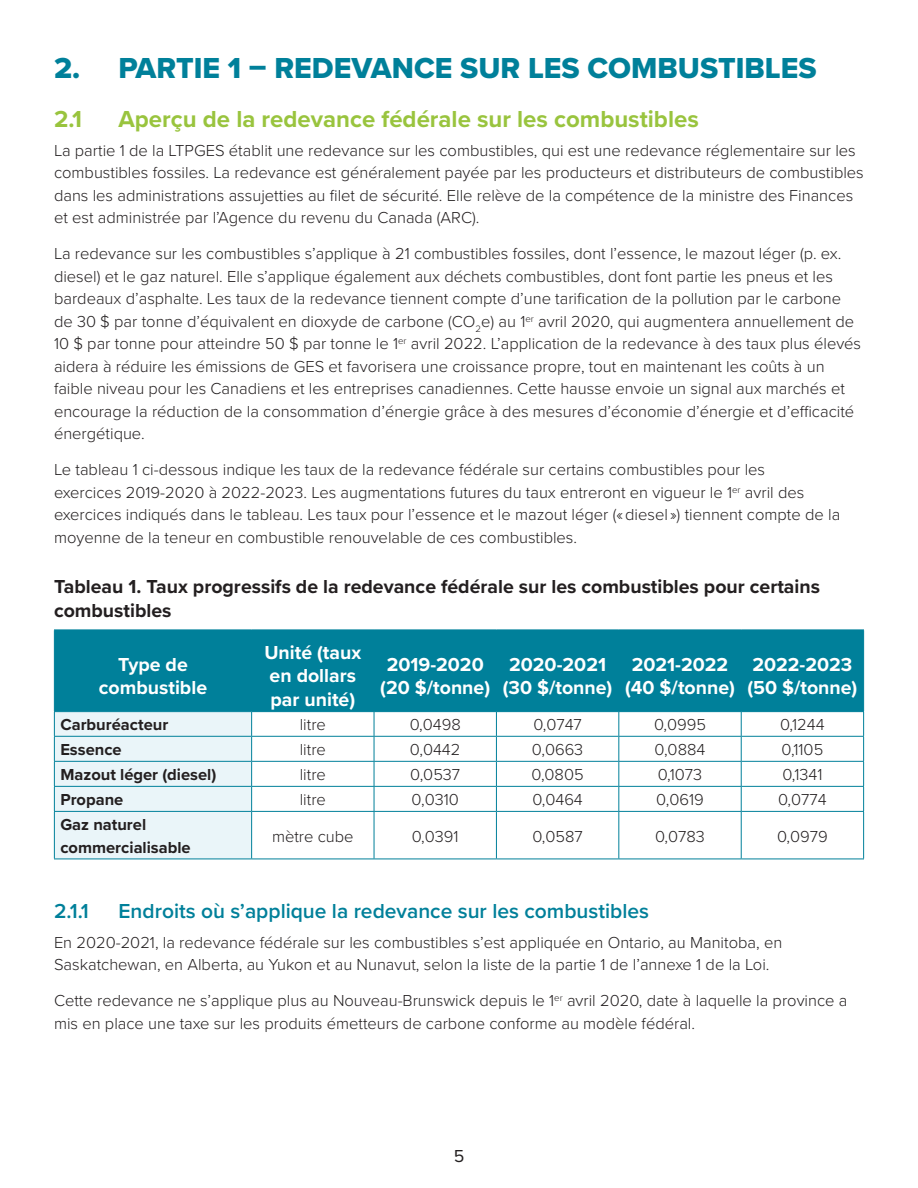
<style>
.page{position:relative;width:918px;height:1188px;background:#fff}
.page>*{position:absolute;margin:0;border:0;box-sizing:border-box;transform-origin:0 0}
.t1{font:30px "Proxima Nova Extrabld";color:#00809a}
.t2{font:700 24px "Proxima Nova";color:#99c43e}
.t3{font:600 21px "Proxima Nova";color:#00809a}
.Table_Header_Row{font:700 19.5px/23.4px "Proxima Nova";color:#fff;text-align:center}
.Table_Heading{font:700 19.5px/23.4px "Proxima Nova";color:#231f20}
.t4{font:18px "Proxima Nova";color:#231f20}
.Body_Text{font:300 16.5px/22.5px "Proxima Nova";color:#231f20}
.Body_Text-2{font:700 16.5px/22.5px "Proxima Nova";color:#231f20}
</style>
<div class="page">
<div style="left:55px;top:631px;width:808px;height:80px;background:#00809a"></div>
<hr style="left:54px;top:630px;width:198px;height:1px;background:#00809a">
<hr style="left:54px;top:630px;width:1px;height:81px;background:#00809a">
<hr style="left:252px;top:630px;width:122px;height:1px;background:#00809a">
<hr style="left:251px;top:630px;width:1px;height:81px;background:#00809a">
<hr style="left:374px;top:630px;width:122px;height:1px;background:#00809a">
<hr style="left:374px;top:630px;width:1px;height:81px;background:#00809a">
<hr style="left:496px;top:630px;width:123px;height:1px;background:#00809a">
<hr style="left:496px;top:630px;width:1px;height:81px;background:#00809a">
<hr style="left:619px;top:630px;width:122px;height:1px;background:#00809a">
<hr style="left:618px;top:630px;width:1px;height:81px;background:#00809a">
<hr style="left:741px;top:630px;width:123px;height:1px;background:#00809a">
<hr style="left:741px;top:630px;width:1px;height:81px;background:#00809a">
<hr style="left:863px;top:630px;width:1px;height:81px;background:#00809a">
<hr style="left:54px;top:711px;width:198px;height:1px;background:#00809a">
<hr style="left:252px;top:711px;width:122px;height:1px;background:#00809a">
<hr style="left:374px;top:711px;width:122px;height:1px;background:#00809a">
<hr style="left:496px;top:711px;width:123px;height:1px;background:#00809a">
<hr style="left:619px;top:711px;width:122px;height:1px;background:#00809a">
<hr style="left:741px;top:711px;width:123px;height:1px;background:#00809a">
<hr style="left:252px;top:736px;width:122px;height:1px;background:#00809a">
<hr style="left:374px;top:736px;width:122px;height:1px;background:#00809a">
<hr style="left:496px;top:736px;width:123px;height:1px;background:#00809a">
<hr style="left:619px;top:736px;width:122px;height:1px;background:#00809a">
<hr style="left:741px;top:736px;width:123px;height:1px;background:#00809a">
<hr style="left:252px;top:761px;width:122px;height:1px;background:#00809a">
<hr style="left:374px;top:761px;width:122px;height:1px;background:#00809a">
<hr style="left:496px;top:761px;width:123px;height:1px;background:#00809a">
<hr style="left:619px;top:761px;width:122px;height:1px;background:#00809a">
<hr style="left:741px;top:761px;width:123px;height:1px;background:#00809a">
<hr style="left:252px;top:786px;width:122px;height:1px;background:#00809a">
<hr style="left:374px;top:786px;width:122px;height:1px;background:#00809a">
<svg style="left:374px;top:712px;width:1px;height:99px"></svg>
<hr style="left:496px;top:786px;width:123px;height:1px;background:#00809a">
<svg style="left:496px;top:712px;width:1px;height:99px"></svg>
<hr style="left:619px;top:786px;width:122px;height:1px;background:#00809a">
<svg style="left:618px;top:712px;width:1px;height:99px"></svg>
<hr style="left:741px;top:786px;width:123px;height:1px;background:#00809a">
<svg style="left:741px;top:712px;width:1px;height:99px"></svg>
<svg style="left:863px;top:712px;width:1px;height:99px"></svg>
<hr style="left:252px;top:811px;width:122px;height:1px;background:#00809a">
<hr style="left:374px;top:811px;width:122px;height:1px;background:#00809a">
<hr style="left:374px;top:812px;width:1px;height:47px;background:#00809a">
<hr style="left:496px;top:811px;width:123px;height:1px;background:#00809a">
<hr style="left:496px;top:812px;width:1px;height:47px;background:#00809a">
<hr style="left:619px;top:811px;width:122px;height:1px;background:#00809a">
<hr style="left:618px;top:812px;width:1px;height:47px;background:#00809a">
<hr style="left:741px;top:811px;width:123px;height:1px;background:#00809a">
<hr style="left:741px;top:812px;width:1px;height:47px;background:#00809a">
<hr style="left:863px;top:812px;width:1px;height:47px;background:#00809a">
<hr style="left:54px;top:859px;width:198px;height:1px;background:#00809a">
<hr style="left:252px;top:859px;width:122px;height:1px;background:#00809a">
<hr style="left:374px;top:859px;width:122px;height:1px;background:#00809a">
<hr style="left:496px;top:859px;width:123px;height:1px;background:#00809a">
<hr style="left:619px;top:859px;width:122px;height:1px;background:#00809a">
<hr style="left:741px;top:859px;width:123px;height:1px;background:#00809a">
<svg style="left:54px;top:712px;width:198px;height:147px"></svg>
<hr style="left:251px;top:812px;width:1px;height:47px;background:#00809a">
<p class="t1" style="left:54px;top:45px;width:764px">2. PARTIE 1 – REDEVANCE SUR LES COMBUSTIBLES</p>
<p class="t2" style="left:54px;top:101px;width:30px">2.1</p>
<p class="t2" style="left:118px;top:101px;width:582px">Aperçu de la redevance fédérale sur les combustibles</p>
<p class="Body_Text" style="left:54px;top:138px;width:811px">La partie 1 de la LTPGES établit une redevance sur les combustibles, qui est une redevance réglementaire sur les combustibles fossiles. La redevance est généralement payée par les producteurs et distributeurs de combustibles dans les administrations assujetties au filet de sécurité. Elle relève de la compétence de la ministre des Finances et est administrée par l’Agence du revenu du Canada (ARC).</p>
<p class="Body_Text" style="left:54px;top:242px;width:809px">La redevance sur les combustibles s’applique à 21 combustibles fossiles, dont l’essence, le mazout léger (p. ex. diesel) et le gaz naturel. Elle s’applique également aux déchets combustibles, dont font partie les pneus et les bardeaux d’asphalte. Les taux de la redevance tiennent compte d’une tarification de la pollution par le carbone de 30 $ par tonne d’équivalent en dioxyde de carbone (CO<sub>2</sub>e) au 1<sup>er</sup> avril 2020, qui augmentera annuellement de 10 $ par tonne pour atteindre 50 $ par tonne le 1<sup>er</sup> avril 2022. L’application de la redevance à des taux plus élevés aidera à réduire les émissions de GES et favorisera une croissance propre, tout en maintenant les coûts à un faible niveau pour les Canadiens et les entreprises canadiennes. Cette hausse envoie un signal aux marchés et encourage la réduction de la consommation d’énergie grâce à des mesures d’économie d’énergie et d’efficacité énergétique.</p>
<p class="Body_Text" style="left:54px;top:458px;width:788px">Le tableau 1 ci-dessous indique les taux de la redevance fédérale sur certains combustibles pour les<br>exercices 2019-2020 à 2022-2023. Les augmentations futures du taux entreront en vigueur le 1<sup>er</sup> avril des exercices indiqués dans le tableau. Les taux pour l’essence et le mazout léger (« diesel ») tiennent compte de la moyenne de la teneur en combustible renouvelable de ces combustibles.</p>
<p class="Table_Heading" style="left:54px;top:575px;width:768px">Tableau 1. Taux progressifs de la redevance fédérale sur les combustibles pour certains combustibles</p>
<p class="Table_Header_Row" style="left:99px;top:652px;width:110px">Type de combustible</p>
<p class="Table_Header_Row" style="left:264px;top:640px;width:98px;text-align:left">Unité (taux en dollars par unité)</p>
<p class="Table_Header_Row" style="left:387px;top:652px;width:99px">2019-2020</p>
<p class="Table_Header_Row" style="left:380px;top:675px;width:111px">(20 $/tonne)</p>
<p class="Table_Header_Row" style="left:509px;top:652px;width:98px">2020-2021</p>
<p class="Table_Header_Row" style="left:503px;top:675px;width:111px">(30 $/tonne)</p>
<p class="Table_Header_Row" style="left:625px;top:652px;width:111px">2021-2022 (40 $/tonne)</p>
<p class="Table_Header_Row" style="left:747px;top:652px;width:112px;text-align:left">2022-2023 (50 $/tonne)</p>
<p class="Body_Text-2" style="left:60px;top:713px;width:109px">Carburéacteur</p>
<p class="Body_Text" style="left:300px;top:713px;width:28px">litre</p>
<p class="Body_Text" style="left:410px;top:713px;width:53px">0,0498</p>
<p class="Body_Text" style="left:533px;top:713px;width:50px">0,0747</p>
<p class="Body_Text" style="left:654px;top:713px;width:53px">0,0995</p>
<p class="Body_Text" style="left:780px;top:713px;width:46px">0,1244</p>
<p class="Body_Text-2" style="left:60px;top:738px;width:63px">Essence</p>
<p class="Body_Text" style="left:300px;top:738px;width:28px">litre</p>
<p class="Body_Text" style="left:410px;top:738px;width:52px">0,0442</p>
<p class="Body_Text" style="left:532px;top:738px;width:53px">0,0663</p>
<p class="Body_Text" style="left:655px;top:738px;width:52px">0,0884</p>
<p class="Body_Text" style="left:782px;top:738px;width:43px">0,1105</p>
<p class="Body_Text-2" style="left:60px;top:763px;width:157px">Mazout léger (diesel)</p>
<p class="Body_Text" style="left:300px;top:763px;width:28px">litre</p>
<p class="Body_Text" style="left:410px;top:763px;width:51px">0,0537</p>
<p class="Body_Text" style="left:532px;top:763px;width:54px">0,0805</p>
<p class="Body_Text" style="left:658px;top:763px;width:46px">0,1073</p>
<p class="Body_Text" style="left:782px;top:763px;width:41px">0,1341</p>
<p class="Body_Text-2" style="left:60px;top:788px;width:64px">Propane</p>
<p class="Body_Text" style="left:300px;top:788px;width:28px">litre</p>
<p class="Body_Text" style="left:412px;top:788px;width:49px">0,0310</p>
<p class="Body_Text" style="left:532px;top:788px;width:52px">0,0464</p>
<p class="Body_Text" style="left:656px;top:788px;width:49px">0,0619</p>
<p class="Body_Text" style="left:778px;top:788px;width:50px">0,0774</p>
<p class="Body_Text-2" style="left:60px;top:813px;width:132px">Gaz naturel commercialisable</p>
<p class="Body_Text" style="left:272px;top:824px;width:83px">mètre cube</p>
<p class="Body_Text" style="left:412px;top:824px;width:48px">0,0391</p>
<p class="Body_Text" style="left:532px;top:824px;width:52px">0,0587</p>
<p class="Body_Text" style="left:655px;top:824px;width:51px">0,0783</p>
<p class="Body_Text" style="left:777px;top:824px;width:52px">0,0979</p>
<p class="t3" style="left:54px;top:896px;width:36px">2.1.1</p>
<p class="t3" style="left:118px;top:896px;width:532px">Endroits où s’applique la redevance sur les combustibles</p>
<p class="Body_Text" style="left:54px;top:930px;width:730px">En 2020-2021, la redevance fédérale sur les combustibles s’est appliquée en Ontario, au Manitoba, en<br>Saskatchewan, en Alberta, au Yukon et au Nunavut, selon la liste de la partie 1 de l’annexe 1 de la Loi.</p>
<p class="Body_Text" style="left:54px;top:988px;width:795px">Cette redevance ne s’applique plus au Nouveau-Brunswick depuis le 1<sup>er</sup> avril 2020, date à laquelle la province a mis en place une taxe sur les produits émetteurs de carbone conforme au modèle fédéral.</p>
<p class="t4" style="left:454px;top:1142px;width:12px">5</p>
</div>
